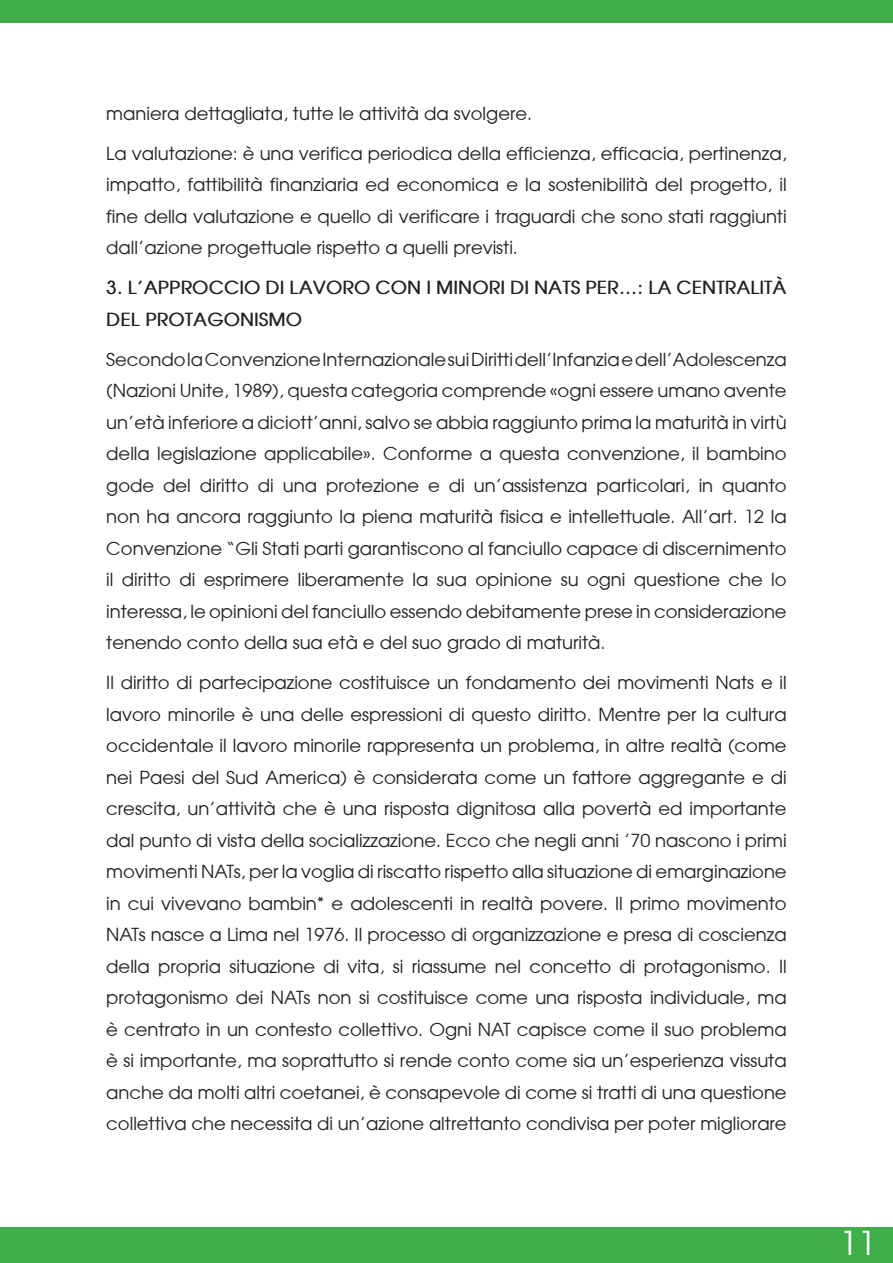
<style>
.page{position:relative;width:893px;height:1263px;background:#fff}
.page>*{position:absolute;margin:0;border:0;box-sizing:border-box;transform-origin:0 0}
.t1{font:33px "Avant Garde";color:#fff}
.t2{font:18px/31.5px "Avant Garde";color:#231f20;text-align:justify}
.t3{font:700 18px/31.5px "Avant Garde";color:#231f20}
</style>
<div class="page">
<div style="left:0;top:0;width:893px;height:23px;background:#40ae49"></div>
<div style="left:0;top:1227px;width:893px;height:36px;background:#40ae49"></div>
<p class="t2" style="left:106px;top:97px;width:427px">maniera dettagliata, tutte le attività da svolgere.</p>
<p class="t2" style="left:106px;top:137px;width:682px">La valutazione: è una verifica periodica della efficienza, efficacia, pertinenza, impatto, fattibilità finanziaria ed economica e la sostenibilità del progetto, il fine della valutazione e quello di verificare i traguardi che sono stati raggiunti dall’azione progettuale rispetto a quelli previsti.</p>
<p class="t3" style="left:106px;top:272px;width:682px">3. L’APPROCCIO DI LAVORO CON I MINORI DI NATS PER…: LA CENTRALITÀ<br>DEL PROTAGONISMO</p>
<p class="t2" style="left:106px;top:343px;width:682px">Secondo la Convenzione Internazionale sui Diritti dell’Infanzia e dell’Adolescenza (Nazioni Unite, 1989), questa categoria comprende «ogni essere umano avente un’età inferiore a diciott’anni, salvo se abbia raggiunto prima la maturità in virtù della legislazione applicabile». Conforme a questa convenzione, il bambino gode del diritto di una protezione e di un’assistenza particolari, in quanto non ha ancora raggiunto la piena maturità fisica e intellettuale. All’art. 12 la Convenzione “Gli Stati parti garantiscono al fanciullo capace di discernimento il diritto di esprimere liberamente la sua opinione su ogni questione che lo interessa, le opinioni del fanciullo essendo debitamente prese in considerazione tenendo conto della sua età e del suo grado di maturità.</p>
<p class="t2" style="left:106px;top:667px;width:682px">Il diritto di partecipazione costituisce un fondamento dei movimenti Nats e il lavoro minorile è una delle espressioni di questo diritto. Mentre per la cultura occidentale il lavoro minorile rappresenta un problema, in altre realtà (come nei Paesi del Sud America) è considerata come un fattore aggregante e di crescita, un’attività che è una risposta dignitosa alla povertà ed importante dal punto di vista della socializzazione. Ecco che negli anni ’70 nascono i primi movimenti NATs, per la voglia di riscatto rispetto alla situazione di emarginazione in cui vivevano bambin* e adolescenti in realtà povere. Il primo movimento NATs nasce a Lima nel 1976. Il processo di organizzazione e presa di coscienza della propria situazione di vita, si riassume nel concetto di protagonismo. Il protagonismo dei NATs non si costituisce come una risposta individuale, ma è centrato in un contesto collettivo. Ogni NAT capisce come il suo problema è si importante, ma soprattutto si rende conto come sia un’esperienza vissuta anche da molti altri coetanei, è consapevole di come si tratti di una questione collettiva che necessita di un’azione altrettanto condivisa per poter migliorare</p>
<h1 class="t1" style="left:839px;top:1222px;width:38px">11</h1>
</div>
